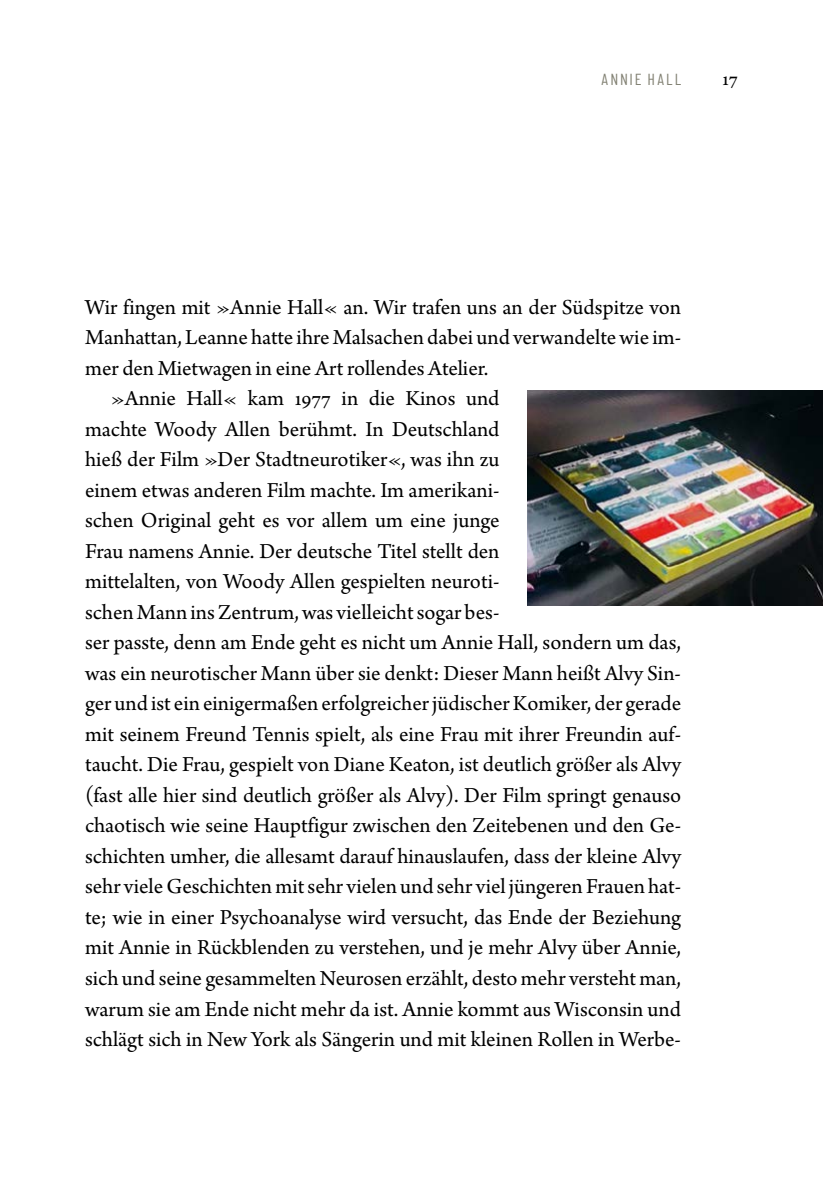
<style>
.page{position:relative;width:823px;height:1191px;background:#fff}
.page>*{position:absolute;margin:0;border:0;box-sizing:border-box;transform-origin:0 0}
.t1{font:22.4px "Arno Pro";color:#000}
.t2{font:21px "Arno Pro";color:#000}
.t3{font:16px "Barlow Condensed";letter-spacing:.12em;color:#838274}
</style>
<div class="page">
<img style="left:527px;top:390px;width:295px;height:215px">
<p class="t3" style="left:601px;top:69px;width:81px">ANNIE HALL</p>
<p class="t2" style="left:722px;top:67px;width:17px">17</p>
<p class="t1" style="left:85px;top:294px;width:597px">Wir fingen mit »Annie Hall« an. Wir trafen uns an der Südspitze von</p>
<p class="t1" style="left:85px;top:324px;width:597px">Manhattan, Leanne hatte ihre Malsachen dabei und verwandelte wie im-</p>
<p class="t1" style="left:85px;top:355px;width:404px">mer den Mietwagen in eine Art rollendes Atelier.</p>
<p class="t1" style="left:111px;top:385px;width:390px">»Annie Hall« kam 1977 in die Kinos und</p>
<p class="t1" style="left:85px;top:416px;width:415px">machte Woody Allen berühmt. In Deutschland</p>
<p class="t1" style="left:85px;top:446px;width:415px">hieß der Film »Der Stadtneurotiker«, was ihn zu</p>
<p class="t1" style="left:85px;top:477px;width:415px">einem etwas anderen Film machte. Im amerikani-</p>
<p class="t1" style="left:85px;top:507px;width:415px">schen Original geht es vor allem um eine junge</p>
<p class="t1" style="left:85px;top:538px;width:415px">Frau namens Annie. Der deutsche Titel stellt den</p>
<p class="t1" style="left:85px;top:568px;width:415px">mittelalten, von Woody Allen gespielten neuroti-</p>
<p class="t1" style="left:85px;top:599px;width:415px">schen Mann ins Zentrum, was vielleicht sogar bes-</p>
<p class="t1" style="left:85px;top:629px;width:597px">ser passte, denn am Ende geht es nicht um Annie Hall, sondern um das,</p>
<p class="t1" style="left:85px;top:660px;width:597px">was ein neurotischer Mann über sie denkt: Dieser Mann heißt Alvy Sin-</p>
<p class="t1" style="left:85px;top:691px;width:597px">ger und ist ein einigermaßen erfolgreicher jüdischer Komiker, der gerade</p>
<p class="t1" style="left:85px;top:721px;width:597px">mit seinem Freund Tennis spielt, als eine Frau mit ihrer Freundin auf-</p>
<p class="t1" style="left:85px;top:752px;width:597px">taucht. Die Frau, gespielt von Diane Keaton, ist deutlich größer als Alvy</p>
<p class="t1" style="left:85px;top:782px;width:597px">(fast alle hier sind deutlich größer als Alvy). Der Film springt genauso</p>
<p class="t1" style="left:85px;top:813px;width:597px">chaotisch wie seine Hauptfigur zwischen den Zeitebenen und den Ge-</p>
<p class="t1" style="left:85px;top:843px;width:597px">schichten umher, die allesamt darauf hinauslaufen, dass der kleine Alvy</p>
<p class="t1" style="left:85px;top:874px;width:597px">sehr viele Geschichten mit sehr vielen und sehr viel jüngeren Frauen hat-</p>
<p class="t1" style="left:85px;top:904px;width:597px">te; wie in einer Psychoanalyse wird versucht, das Ende der Beziehung</p>
<p class="t1" style="left:85px;top:935px;width:597px">mit Annie in Rückblenden zu verstehen, und je mehr Alvy über Annie,</p>
<p class="t1" style="left:85px;top:965px;width:597px">sich und seine gesammelten Neurosen erzählt, desto mehr versteht man,</p>
<p class="t1" style="left:85px;top:996px;width:597px">warum sie am Ende nicht mehr da ist. Annie kommt aus Wisconsin und</p>
<p class="t1" style="left:85px;top:1026px;width:595px">schlägt sich in New York als Sängerin und mit kleinen Rollen in Werbe-</p>
</div>
